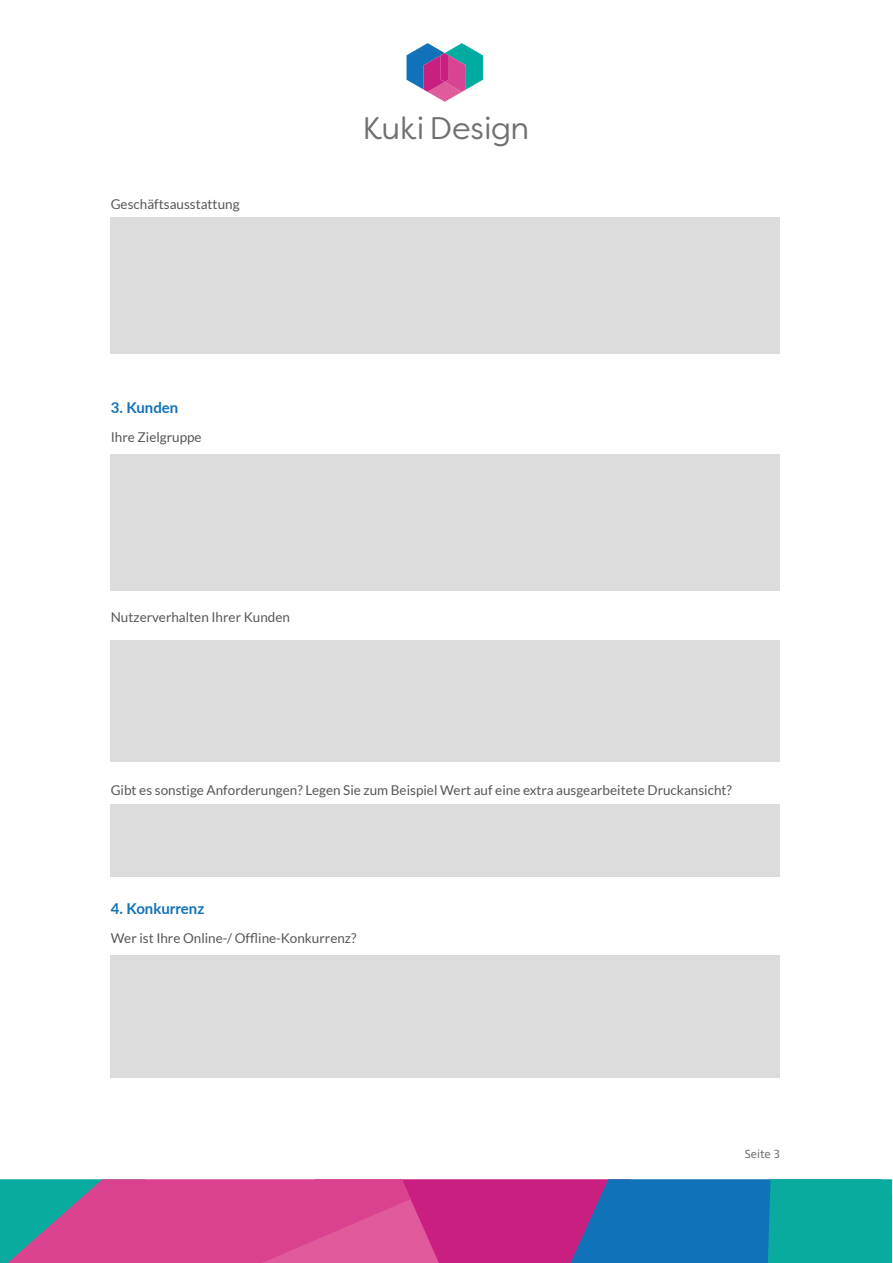
<style>
.page{position:relative;width:893px;height:1263px;background:#fff}
.page>*{position:absolute;margin:0;border:0;box-sizing:border-box;transform-origin:0 0}
.t1{font:31.2px "Filson Soft";letter-spacing:-.005em;color:#70706f}
.t2{font:700 15px "Lato";color:#1072b9}
.t3{font:13.5px "Lato";color:#575756}
.t4{font:12px "Ingra";color:#71706f}
</style>
<div class="page">
<svg style="left:406px;top:43px;width:77px;height:59px"></svg>
<svg style="left:0;top:1179px;width:892px;height:84px;background:#845c99"></svg>
<div style="left:111px;top:218px;width:669px;height:136px;background:#dcdcdc"></div>
<div style="left:111px;top:455px;width:669px;height:136px;background:#dcdcdc"></div>
<div style="left:111px;top:640px;width:669px;height:122px;background:#dcdcdc"></div>
<div style="left:111px;top:805px;width:669px;height:72px;background:#dcdcdc"></div>
<div style="left:111px;top:955px;width:669px;height:123px;background:#dcdcdc"></div>
<p class="t3" style="left:111px;top:196px;width:130px">Geschäftsausstattung</p>
<p class="t2" style="left:111px;top:396px;width:69px">3. Kunden</p>
<p class="t3" style="left:111px;top:429px;width:93px">Ihre Zielgruppe</p>
<p class="t3" style="left:111px;top:610px;width:181px">Nutzerverhalten Ihrer Kunden</p>
<h1 class="t1" style="left:362px;top:108px;width:169px">Kuki Design</h1>
<p class="t3" style="left:111px;top:783px;width:623px">Gibt es sonstige Anforderungen? Legen Sie zum Beispiel Wert auf eine extra ausgearbeitete Druckansicht?</p>
<p class="t2" style="left:111px;top:897px;width:95px">4. Konkurrenz</p>
<p class="t3" style="left:111px;top:930px;width:247px">Wer ist Ihre Online-/ Offline-Konkurrenz?</p>
<p class="t4" style="left:745px;top:1146px;width:36px">Seite 3</p>
</div>
